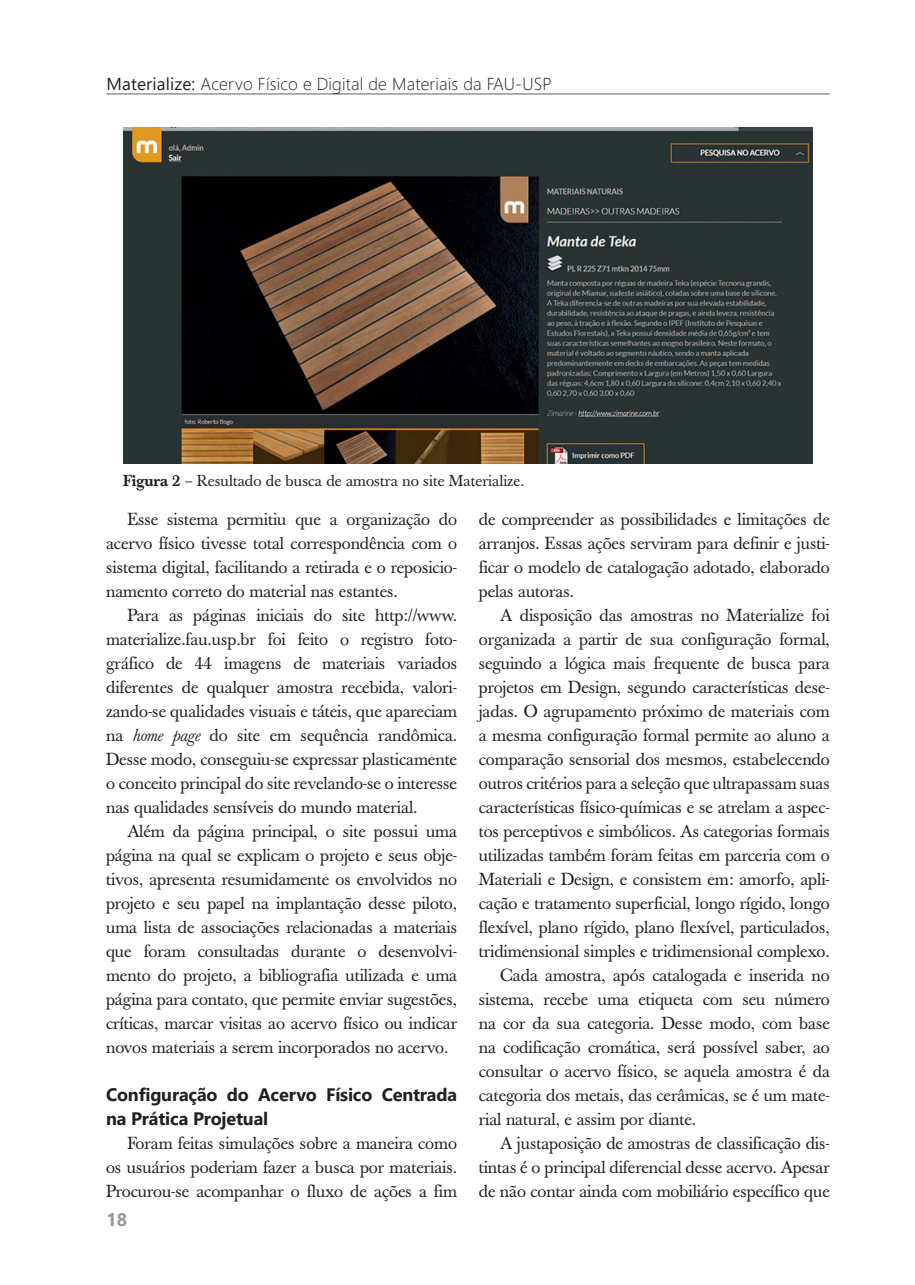
<style>
.page{position:relative;width:915px;height:1285px;background:#fff}
.page>*{position:absolute;margin:0;border:0;box-sizing:border-box;transform-origin:0 0}
.t1{font:700 18px/24px "Segoe UI";letter-spacing:-.01em;color:#231f20}
.t2{font:700 18px "Segoe UI";color:#939598}
.t3{font:17.25px/24px "Baskerville";letter-spacing:-.005em;color:#231f20;text-align:justify}
.t4{font:300 17.25px "Segoe UI";letter-spacing:.01em;color:#231f20}
.t5{font:15.75px "Baskerville";color:#231f20}
.s1{font-weight:400}
.s2{font-weight:500}
.s3{font-style:italic}
</style>
<div class="page">
<hr style="left:106px;top:93px;width:723px;height:2px;background:#939598">
<img style="left:123px;top:128px;width:689px;height:335px">
<p class="t4" style="left:106px;top:70px;width:447px"><span class="s1">Materialize:</span> Acervo Físico e Digital de Materiais da FAU-USP</p>
<p class="t5" style="left:123px;top:471px;width:402px"><span class="s2">Figura 2</span> – Resultado de busca de amostra no site Materialize.</p>
<p class="t3" style="left:106px;top:507px;width:352px;text-indent:21px">Esse sistema permitiu que a organização do acervo físico tivesse total correspondência com o sistema digital, facilitando a retirada e o reposicio&shy;namento correto do material nas estantes.</p>
<p class="t3" style="left:106px;top:603px;width:352px;text-indent:21px">Para as páginas iniciais do site http://www. materialize.fau.usp.br foi feito o registro foto&shy;gráfico de 44 imagens de materiais variados diferentes de qualquer amostra recebida, valori&shy;zando-se qualidades visuais e táteis, que apareciam na <span class="s3">home page</span> do site em sequência randômica.<br>Desse modo, conseguiu-se expressar plasticamente o conceito principal do site revelando-se o interesse nas qualidades sensíveis do mundo material.</p>
<p class="t3" style="left:106px;top:819px;width:352px;text-indent:21px">Além da página principal, o site possui uma página na qual se explicam o projeto e seus obje&shy;tivos, apresenta resumidamente os envolvidos no projeto e seu papel na implantação desse piloto, uma lista de associações relacionadas a materiais que foram consultadas durante o desenvolvi&shy;mento do projeto, a bibliografia utilizada e uma página para contato, que permite enviar sugestões, críticas, marcar visitas ao acervo físico ou indicar novos materiais a serem incorporados no acervo.</p>
<p class="t1" style="left:106px;top:1082px;width:352px">Configuração do Acervo Físico Centrada na Prática Projetual</p>
<p class="t3" style="left:106px;top:1131px;width:352px;text-indent:21px">Foram feitas simulações sobre a maneira como os usuários poderiam fazer a busca por materiais.<br>Procurou-se acompanhar o fluxo de ações a fim</p>
<p class="t2" style="left:106px;top:1204px;width:22px">18</p>
<p class="t3" style="left:478px;top:507px;width:352px">de compreender as possibilidades e limitações de arranjos. Essas ações serviram para definir e justi&shy;ficar o modelo de catalogação adotado, elaborado pelas autoras.</p>
<p class="t3" style="left:500px;top:603px;width:331px">A disposição das amostras no Materialize foi</p>
<p class="t3" style="left:478px;top:627px;width:352px">organizada a partir de sua configuração formal,</p>
<p class="t3" style="left:478px;top:651px;width:352px">seguindo a lógica mais frequente de busca para</p>
<p class="t3" style="left:478px;top:675px;width:352px">projetos em Design, segundo características dese-</p>
<p class="t3" style="left:478px;top:699px;width:352px">jadas. O agrupamento próximo de materiais com</p>
<p class="t3" style="left:478px;top:723px;width:352px">a mesma configuração formal permite ao aluno a</p>
<p class="t3" style="left:478px;top:747px;width:352px">comparação sensorial dos mesmos, estabelecendo</p>
<p class="t3" style="left:478px;top:771px;width:352px">outros critérios para a seleção que ultrapassam suas</p>
<p class="t3" style="left:478px;top:795px;width:352px">características físico-químicas e se atrelam a aspec-</p>
<p class="t3" style="left:478px;top:819px;width:352px">tos perceptivos e simbólicos. As categorias formais</p>
<p class="t3" style="left:478px;top:843px;width:352px">utilizadas também foram feitas em parceria com o</p>
<p class="t3" style="left:478px;top:867px;width:352px">Materiali e Design, e consistem em: amorfo, apli-</p>
<p class="t3" style="left:478px;top:891px;width:352px">cação e tratamento superficial, longo rígido, longo</p>
<p class="t3" style="left:478px;top:915px;width:352px">flexível, plano rígido, plano flexível, particulados,</p>
<p class="t3" style="left:478px;top:939px;width:352px">tridimensional simples e tridimensional complexo.</p>
<p class="t3" style="left:500px;top:963px;width:331px">Cada amostra, após catalogada e inserida no</p>
<p class="t3" style="left:478px;top:987px;width:352px">sistema, recebe uma etiqueta com seu número</p>
<p class="t3" style="left:478px;top:1011px;width:352px">na cor da sua categoria. Desse modo, com base</p>
<p class="t3" style="left:478px;top:1035px;width:352px">na codificação cromática, será possível saber, ao</p>
<p class="t3" style="left:478px;top:1059px;width:352px">consultar o acervo físico, se aquela amostra é da</p>
<p class="t3" style="left:478px;top:1083px;width:352px">categoria dos metais, das cerâmicas, se é um mate-</p>
<p class="t3" style="left:478px;top:1107px;width:219px">rial natural, e assim por diante.</p>
<p class="t3" style="left:500px;top:1131px;width:331px">A justaposição de amostras de classificação dis-</p>
<p class="t3" style="left:478px;top:1155px;width:352px">tintas é o principal diferencial desse acervo. Apesar</p>
<p class="t3" style="left:478px;top:1179px;width:352px">de não contar ainda com mobiliário específico que</p>
</div>
